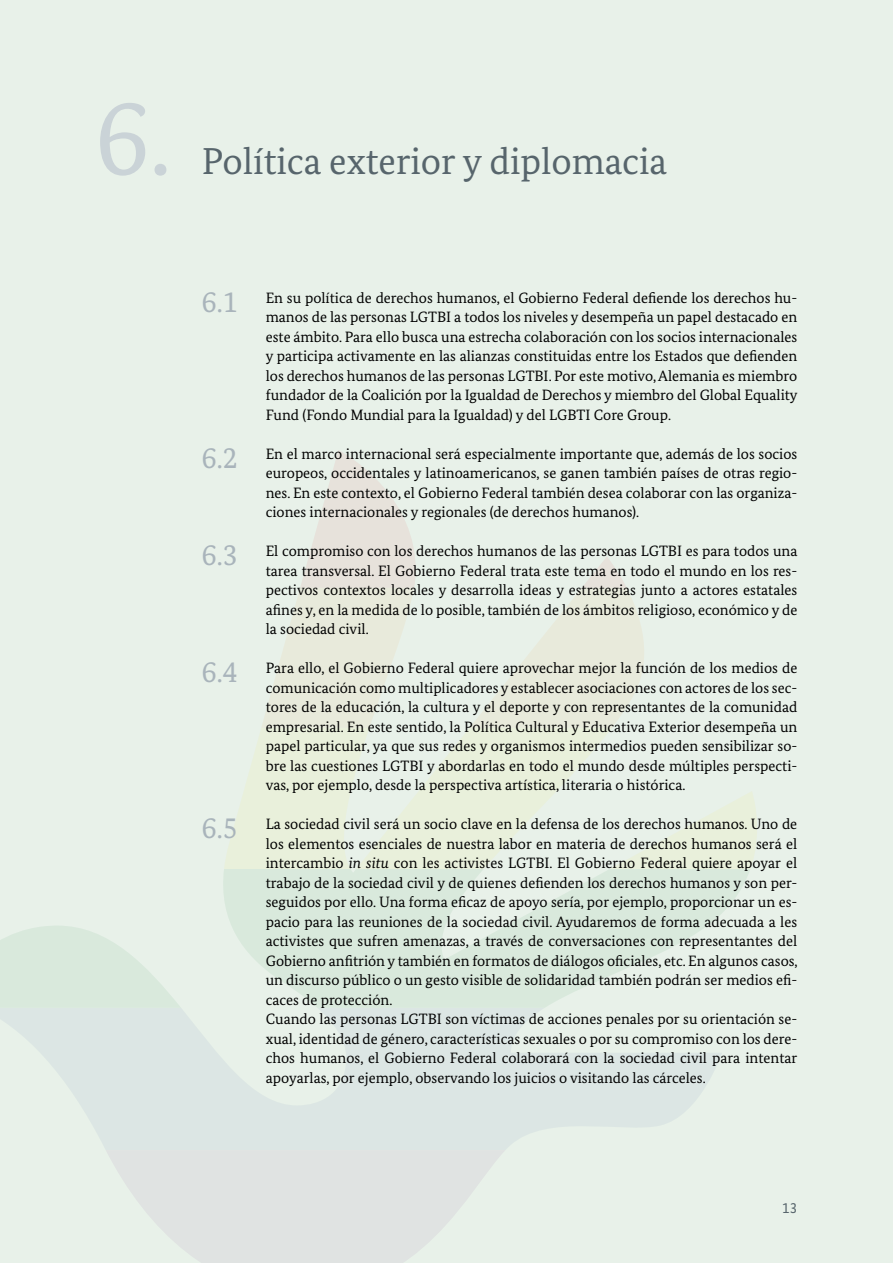
<style>
.page{position:relative;width:893px;height:1263px;background:#e8f1e9}
.page>*{position:absolute;margin:0;border:0;box-sizing:border-box;transform-origin:0 0}
.t1{font:108px "Bundes Serif";color:#cad3d7}
.t2{font:37.5px "Bundes Serif";color:#57656c}
.t3{font:15px/19.5px "Bundes Serif";color:#000;text-align:justify}
.t4{font:15px "Bundes Sans";color:#57656c}
.s1{font-size:30px;color:#a9b4bb}
.s2{font-style:italic}
</style>
<div class="page">
<svg style="left:223px;top:869px;width:527px;height:139px;fill:#d9e9dc"></svg>
<svg style="left:0;top:1008px;width:722px;height:142px;fill:#dce6e4"></svg>
<svg style="left:106px;top:1150px;width:399px;height:113px;fill:#e0e3e2"></svg>
<svg style="left:224px;top:450px;width:533px;height:419px"></svg>
<svg style="left:0;top:926px;width:181px;height:82px"></svg>
<h1 class="t1" style="left:96px;top:71px;width:77px">6.</h1>
<h1 class="t2" style="left:202px;top:139px;width:467px">Política exterior y diplomacia</h1>
<p class="t3" style="left:266px;top:288px;width:533px;text-indent:-64px"><span class="s1">6.1</span> En su política de derechos humanos, el Gobierno Federal defiende los derechos hu&shy;manos de las personas LGTBI a todos los niveles y desempeña un papel destacado en este ámbito. Para ello busca una estrecha colaboración con los socios internacionales y participa activamente en las alianzas constituidas entre los Estados que defienden los derechos humanos de las personas LGTBI. Por este motivo, Alemania es miembro fundador de la Coalición por la Igualdad de Derechos y miembro del Global Equality Fund (Fondo Mundial para la Igualdad) y del LGBTI Core Group.</p>
<p class="t3" style="left:266px;top:444px;width:533px;text-indent:-64px"><span class="s1">6.2</span> En el marco internacional será especialmente importante que, además de los socios europeos, occidentales y latinoamericanos, se ganen también países de otras regio&shy;nes. En este contexto, el Gobierno Federal también desea colaborar con las organiza&shy;ciones internacionales y regionales (de derechos humanos).</p>
<p class="t3" style="left:266px;top:541px;width:533px;text-indent:-64px"><span class="s1">6.3</span> El compromiso con los derechos humanos de las personas LGTBI es para todos una tarea transversal. El Gobierno Federal trata este tema en todo el mundo en los res&shy;pectivos contextos locales y desarrolla ideas y estrategias junto a actores estatales afines y, en la medida de lo posible, también de los ámbitos religioso, económico y de la sociedad civil.</p>
<p class="t3" style="left:266px;top:658px;width:533px;text-indent:-64px"><span class="s1">6.4</span> Para ello, el Gobierno Federal quiere aprovechar mejor la función de los medios de comunicación como multiplicadores y establecer asociaciones con actores de los sec&shy;tores de la educación, la cultura y el deporte y con representantes de la comunidad empresarial. En este sentido, la Política Cultural y Educativa Exterior desempeña un papel particular, ya que sus redes y organismos intermedios pueden sensibilizar so&shy;bre las cuestiones LGTBI y abordarlas en todo el mundo desde múltiples perspecti&shy;vas, por ejemplo, desde la perspectiva artística, literaria o histórica.</p>
<p class="t3" style="left:266px;top:814px;width:533px;text-align:left;text-indent:-64px"><span class="s1">6.5</span> La sociedad civil será un socio clave en la defensa de los derechos humanos. Uno de los elementos esenciales de nuestra labor en materia de derechos humanos será el intercambio <span class="s2">in situ</span> con les activistes LGTBI. El Gobierno Federal quiere apoyar el trabajo de la sociedad civil y de quienes defienden los derechos humanos y son per&shy;seguidos por ello. Una forma eficaz de apoyo sería, por ejemplo, proporcionar un es&shy;pacio para las reuniones de la sociedad civil. Ayudaremos de forma adecuada a les activistes que sufren amenazas, a través de conversaciones con representantes del Gobierno anfitrión y también en formatos de diálogos oficiales, etc. En algunos casos, un discurso público o un gesto visible de solidaridad también podrán ser medios efi&shy;caces de protección.<br>Cuando las personas LGTBI son víctimas de acciones penales por su orientación se&shy;xual, identidad de género, características sexuales o por su compromiso con los dere&shy;chos humanos, el Gobierno Federal colaborará con la sociedad civil para intentar apoyarlas, por ejemplo, observando los juicios o visitando las cárceles.</p>
<p class="t4" style="left:782px;top:1199px;width:16px">13</p>
</div>
